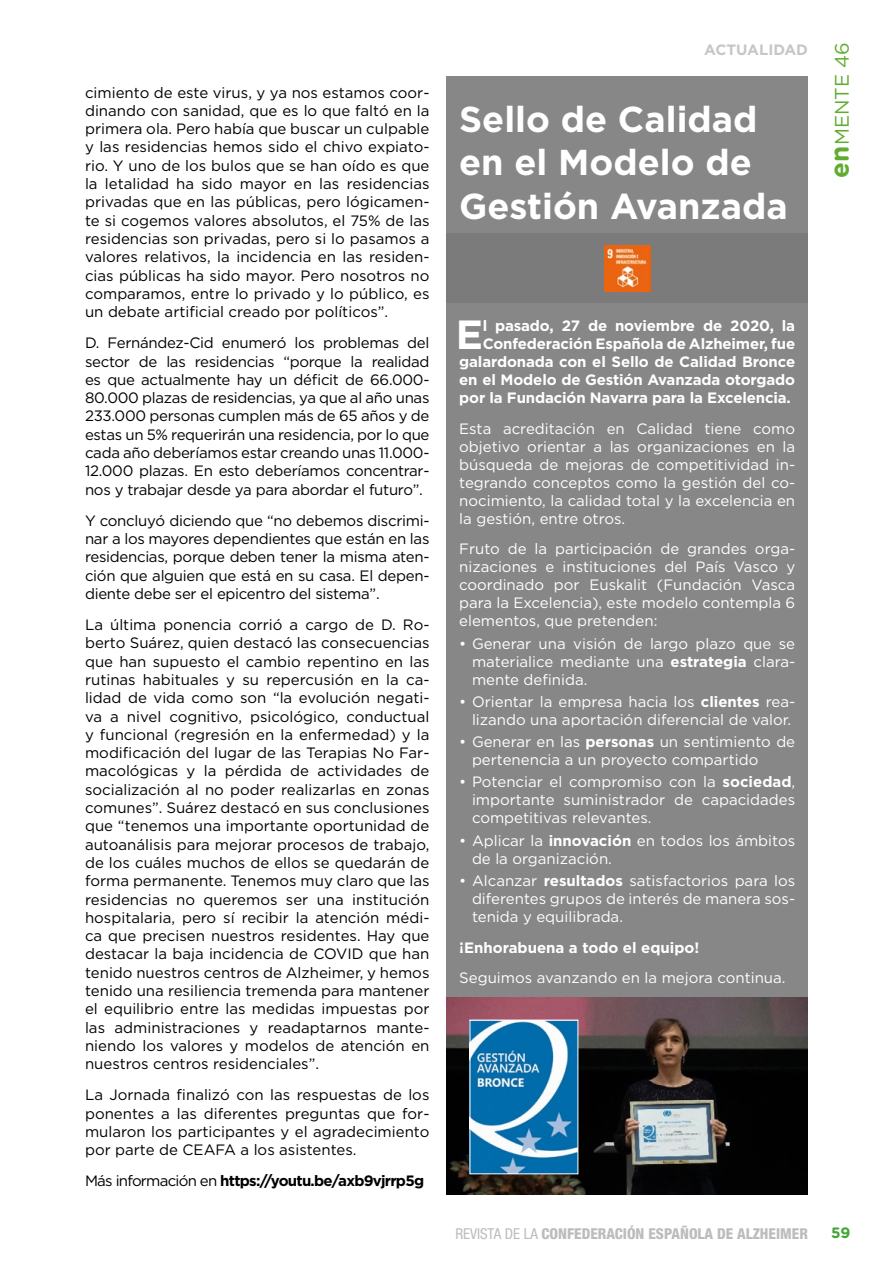
<style>
.page{position:relative;width:893px;height:1263px;background:#fff}
.page>*{position:absolute;margin:0;border:0;box-sizing:border-box;transform-origin:0 0}
.t1{font:700 40.65px "Gotham";color:#fff}
.t2{font:700 36px/43.2px "Gotham";color:#fff}
.t3{font:19.5px "Gotham";color:#60ac30}
.t4{font:15px/18.3px "Gotham";letter-spacing:-.005em;color:#000;text-align:justify}
.t5{font:15px/18px "Gotham";color:#fff;text-align:justify}
.t6{font:700 15px/18px "Gotham";letter-spacing:-.01em;color:#fff;text-align:right}
.t7{font:700 15px "Gotham";letter-spacing:-.05em;color:#000}
.t8{font:800 condensed 15px "Helvetica Neue LT Std";color:#bcbcbc}
.t9{font:700 15px "Gotham";color:#c6c6c6}
.t10{font:700 15px "Gotham Rounded";color:#3fa535}
.s1{font-weight:400}
.s2{font-family:"Gotham Rounded";font-weight:700;font-size:25.95px}
.s3{font-weight:700}
</style>
<div class="page">
<div style="left:446px;top:77px;width:362px;height:1118px;background:#878787"></div>
<img style="left:447px;top:997px;width:361px;height:198px">
<img style="left:472px;top:1022px;width:104px;height:150px">
<div style="left:470px;top:1020px;width:108px;height:154px;border:1px solid #fff"></div>
<div style="left:446px;top:234px;width:362px;height:69px;background:#7b7b7b"></div>
<img style="left:605px;top:246px;width:45px;height:45px">
<p class="t4" style="left:85px;top:83px;width:346px">cimiento de este virus, y ya nos estamos coor&shy;dinando con sanidad, que es lo que faltó en la primera ola. Pero había que buscar un culpable y las residencias hemos sido el chivo expiato&shy;rio. Y uno de los bulos que se han oído es que la letalidad ha sido mayor en las residencias privadas que en las públicas, pero lógicamen&shy;te si cogemos valores absolutos, el 75% de las residencias son privadas, pero si lo pasamos a valores relativos, la incidencia en las residen&shy;cias públicas ha sido mayor. Pero nosotros no comparamos, entre lo privado y lo público, es un debate artificial creado por políticos”.</p>
<p class="t4" style="left:85px;top:334px;width:346px">D. Fernández-Cid enumeró los problemas del sector de las residencias “porque la realidad es que actualmente hay un déficit de 66.000- 80.000 plazas de residencias, ya que al año unas 233.000 personas cumplen más de 65 años y de estas un 5% requerirán una residencia, por lo que cada año deberíamos estar creando unas 11.000- 12.000 plazas. En esto deberíamos concentrar&shy;nos y trabajar desde ya para abordar el futuro”.</p>
<p class="t4" style="left:85px;top:511px;width:346px">Y concluyó diciendo que “no debemos discrimi&shy;nar a los mayores dependientes que están en las residencias, porque deben tener la misma aten&shy;ción que alguien que está en su casa. El depen&shy;diente debe ser el epicentro del sistema”.</p>
<p class="t4" style="left:85px;top:615px;width:346px">La última ponencia corrió a cargo de D. Ro&shy;berto Suárez, quien destacó las consecuencias que han supuesto el cambio repentino en las rutinas habituales y su repercusión en la ca&shy;lidad de vida como son “la evolución negati&shy;va a nivel cognitivo, psicológico, conductual y funcional (regresión en la enfermedad) y la modificación del lugar de las Terapias No Far&shy;macológicas y la pérdida de actividades de socialización al no poder realizarlas en zonas comunes”. Suárez destacó en sus conclusiones que “tenemos una importante oportunidad de autoanálisis para mejorar procesos de trabajo, de los cuáles muchos de ellos se quedarán de forma permanente. Tenemos muy claro que las residencias no queremos ser una institución hospitalaria, pero sí recibir la atención médi&shy;ca que precisen nuestros residentes. Hay que destacar la baja incidencia de COVID que han tenido nuestros centros de Alzheimer, y hemos tenido una resiliencia tremenda para mantener el equilibrio entre las medidas impuestas por las administraciones y readaptarnos mante&shy;niendo los valores y modelos de atención en nuestros centros residenciales”.</p>
<p class="t4" style="left:85px;top:1086px;width:346px">La Jornada finalizó con las respuestas de los ponentes a las diferentes preguntas que for&shy;mularon los participantes y el agradecimiento por parte de CEAFA a los asistentes.</p>
<p class="t7" style="left:85px;top:1172px;width:341px"><span class="s1">Más información en</span> https://youtu.be/axb9vjrrp5g</p>
<p class="t9" style="left:704px;top:41px;width:105px">ACTUALIDAD</p>
<h2 class="t2" style="left:459px;top:97px;width:330px">Sello de Calidad en el Modelo de<br>Gestión Avanzada</h2>
<h3 class="t3" style="left:831px;top:178px;width:137px;rotate:-90deg"><span class="s2">en</span>MENTE 46</h3>
<p class="t6" style="left:459px;top:316px;width:337px">l pasado, 27 de noviembre de 2020, la Confederación Española de Alzheimer, fue galardonada con el Sello de Calidad Bronce en el Modelo de Gestión Avanzada otorgado por la Fundación Navarra para la Excelencia.</p>
<p class="t5" style="left:459px;top:419px;width:337px">Esta acreditación en Calidad tiene como objetivo orientar a las organizaciones en la búsqueda de mejoras de competitividad in&shy;tegrando conceptos como la gestión del co&shy;nocimiento, la calidad total y la excelencia en la gestión, entre otros.</p>
<p class="t5" style="left:459px;top:540px;width:337px">Fruto de la participación de grandes orga&shy;nizaciones e instituciones del País Vasco y coordinado por Euskalit (Fundación Vasca para la Excelencia), este modelo contempla 6 elementos, que pretenden:</p>
<p class="t5" style="left:472px;top:634px;width:325px;text-indent:-13px">• Generar una visión de largo plazo que se materialice mediante una <span class="s3">estrategia</span> clara&shy;mente definida.</p>
<p class="t5" style="left:459px;top:692px;width:337px;text-align:center">• Orientar la empresa hacia los <span class="s3">clientes</span> rea&shy;lizando una aportación diferencial de valor.</p>
<p class="t5" style="left:472px;top:733px;width:325px;text-indent:-13px">• Generar en las <span class="s3">personas</span> un sentimiento de pertenencia a un proyecto compartido</p>
<p class="t5" style="left:472px;top:773px;width:325px;text-indent:-13px">• Potenciar el compromiso con la <span class="s3">sociedad</span>, importante suministrador de capacidades competitivas relevantes.</p>
<p class="t5" style="left:472px;top:831px;width:325px;text-indent:-13px">• Aplicar la <span class="s3">innovación</span> en todos los ámbitos de la organización.</p>
<p class="t5" style="left:472px;top:871px;width:325px;text-indent:-13px">• Alcanzar <span class="s3">resultados</span> satisfactorios para los diferentes grupos de interés de manera sos&shy;tenida y equilibrada.</p>
<p class="t6" style="left:459px;top:938px;width:242px">¡Enhorabuena a todo el equipo!</p>
<p class="t5" style="left:459px;top:969px;width:328px">Seguimos avanzando en la mejora continua.</p>
<h1 class="t1" style="left:456px;top:311px;width:29px">E</h1>
<p class="t8" style="left:455px;top:1224px;width:354px"><span class="s1">REVISTA DE LA</span> CONFEDERACIÓN ESPAÑOLA DE ALZHEIMER</p>
<p class="t10" style="left:831px;top:1222px;width:21px">59</p>
</div>
